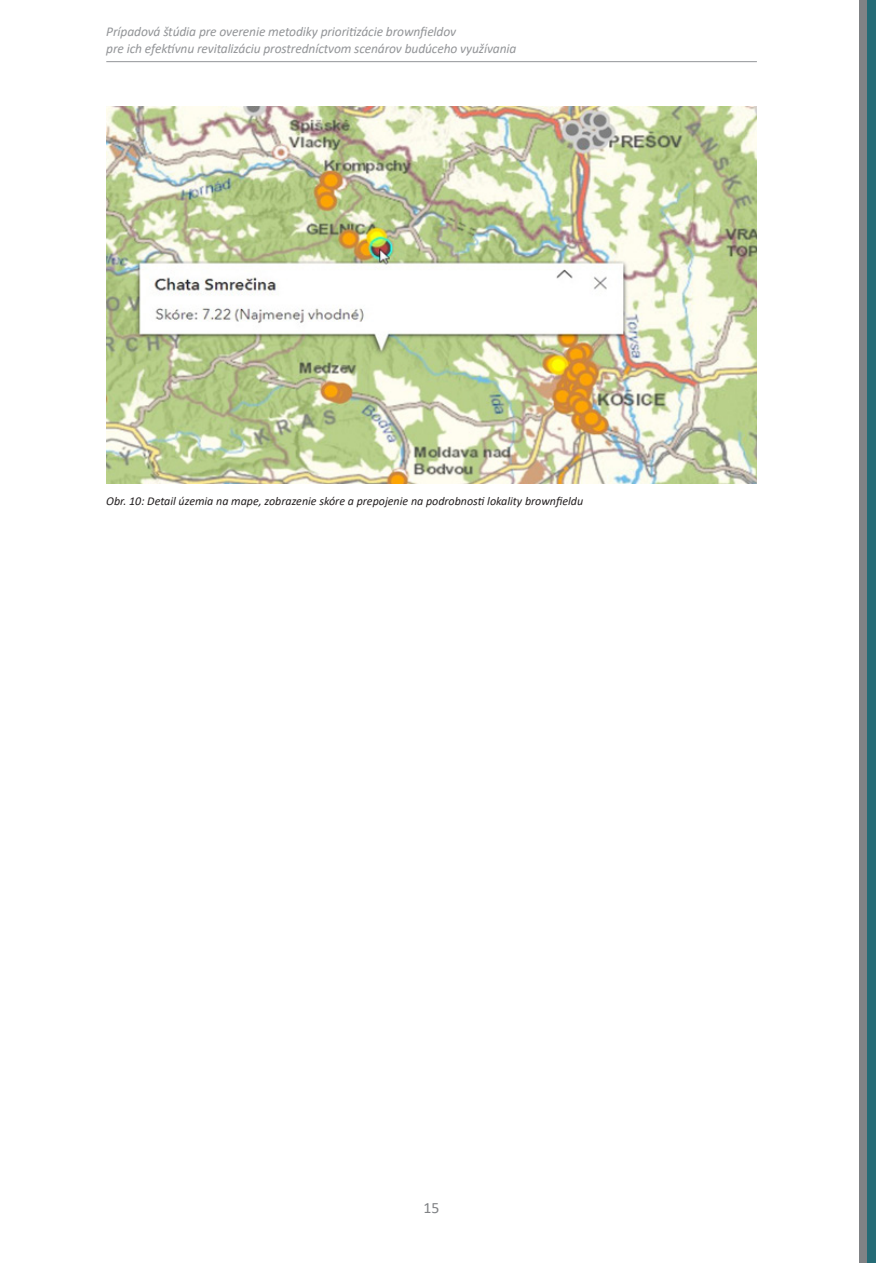
<style>
.page{position:relative;width:893px;height:1263px;background:#fff}
.page>*{position:absolute;margin:0;border:0;box-sizing:border-box;transform-origin:0 0}
.t1{font:15.75px "Calibri";color:#808285}
.t2{font:italic 13.5px/16.2px "Calibri";letter-spacing:-.01em;color:#939598}
.t3{font:italic 12px "Calibri";color:#231f20}
</style>
<div class="page">
<div style="left:859px;top:0;width:9px;height:1263px;background:#808285"></div>
<div style="left:868px;top:0;width:8px;height:1263px;background:#256b76"></div>
<hr style="left:106px;top:61px;width:651px;height:1px;background:#939598">
<img style="left:107px;top:107px;width:650px;height:377px">
<p class="t2" style="left:106px;top:23px;width:412px">Prípadová štúdia pre overenie metodiky prioritizácie brownfieldov<br>pre ich efektívnu revitalizáciu prostredníctvom scenárov budúceho využívania</p>
<p class="t3" style="left:106px;top:493px;width:478px">Obr. 10: Detail územia na mape, zobrazenie skóre a prepojenie na podrobnosti lokality brownfieldu</p>
<p class="t1" style="left:424px;top:1197px;width:17px">15</p>
</div>
